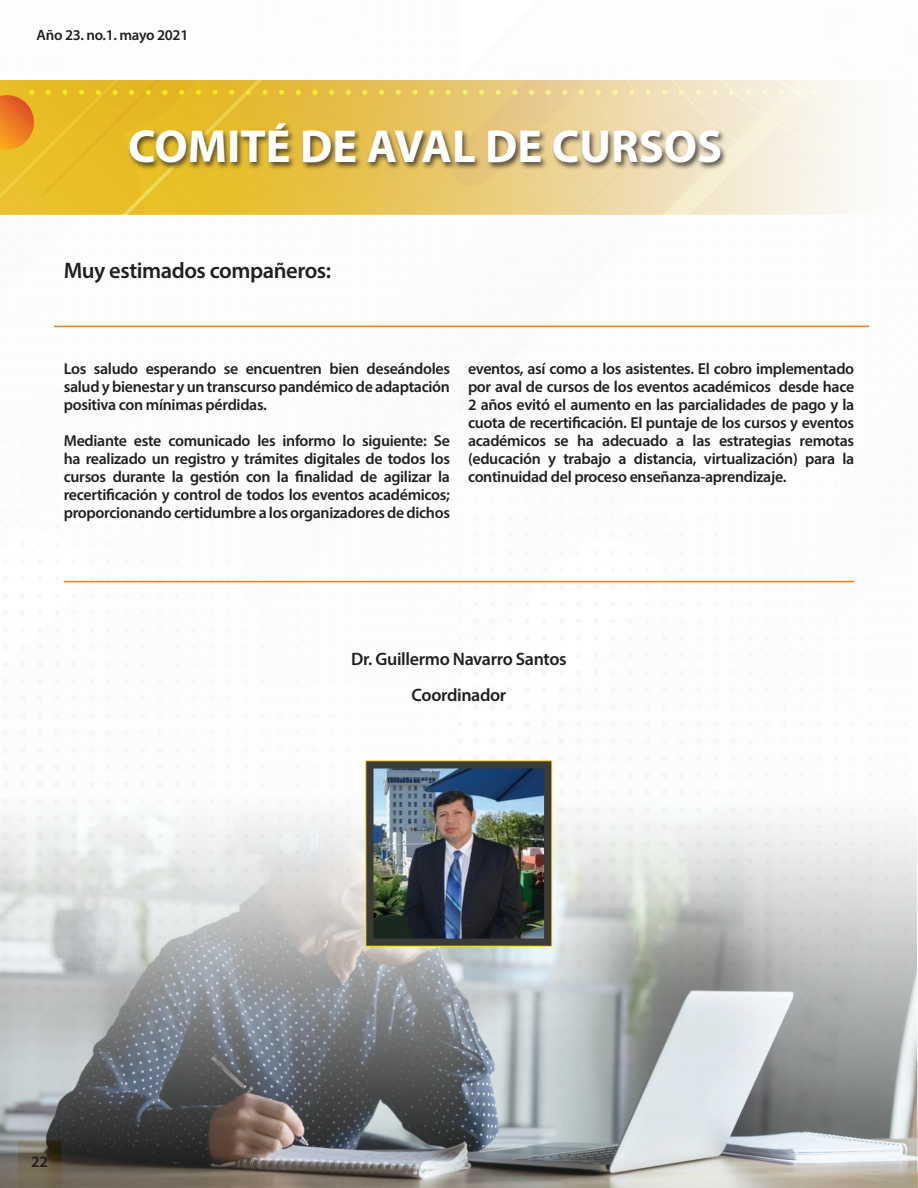
<style>
.page{position:relative;width:918px;height:1188px;background:#fff}
.page>*{position:absolute;margin:0;border:0;box-sizing:border-box;transform-origin:0 0}
.t1{font:700 46.5px "Myriad Pro";color:#fff}
.t2{font:600 22.5px "Myriad Pro";letter-spacing:-.02em;color:#231f20}
.t3{font:600 18px/36px "Myriad Pro";letter-spacing:-.02em;color:#231f20;text-align:center}
.t4{font:600 15.9px/18px "Myriad Pro";letter-spacing:-.02em;color:#231f20;text-align:justify}
.t5{font:600 15px "Myriad Pro";letter-spacing:-.02em;color:#231f20}
</style>
<div class="page">
<img style="left:0;top:80px;width:918px;height:1108px">
<img style="left:0;top:778px;width:917px;height:410px">
<img style="left:0;top:81px;width:918px;height:135px">
<div style="left:127px;top:122px;width:601px;height:49px;background:#231f20;opacity:.75"></div>
<hr style="left:54px;top:326px;width:815px;height:1px;background:#ed7f23">
<img style="left:353px;top:750px;width:212px;height:208px">
<hr style="left:64px;top:581px;width:790px;height:1px;background:#ed7f23">
<p class="t5" style="left:37px;top:25px;width:153px">Año 23. no.1. mayo 2021</p>
<h1 class="t1" style="left:128px;top:116px;width:596px">COMITÉ DE AVAL DE CURSOS</h1>
<h2 class="t2" style="left:64px;top:257px;width:269px">Muy estimados compañeros:</h2>
<p class="t4" style="left:64px;top:360px;width:388px">Los saludo esperando se encuentren bien deseándoles salud y bienestar y un transcurso pandémico de adaptación positiva con mínimas pérdidas.</p>
<p class="t4" style="left:64px;top:432px;width:388px">Mediante este comunicado les informo lo siguiente: Se ha realizado un registro y trámites digitales de todos los cursos durante la gestión con la finalidad de agilizar la recertificación y control de todos los eventos académicos; proporcionando certidumbre a los organizadores de dichos</p>
<p class="t4" style="left:468px;top:360px;width:388px">eventos, así como a los asistentes. El cobro implementado por aval de cursos de los eventos académicos desde hace 2 años evitó el aumento en las parcialidades de pago y la cuota de recertificación. El puntaje de los cursos y eventos académicos se ha adecuado a las estrategias remotas (educación y trabajo a distancia, virtualización) para la continuidad del proceso enseñanza-aprendizaje.</p>
<p class="t4" style="left:31px;top:1152px;width:18px">22</p>
<p class="t3" style="left:351px;top:640px;width:217px">Dr. Guillermo Navarro Santos<br>Coordinador</p>
</div>
